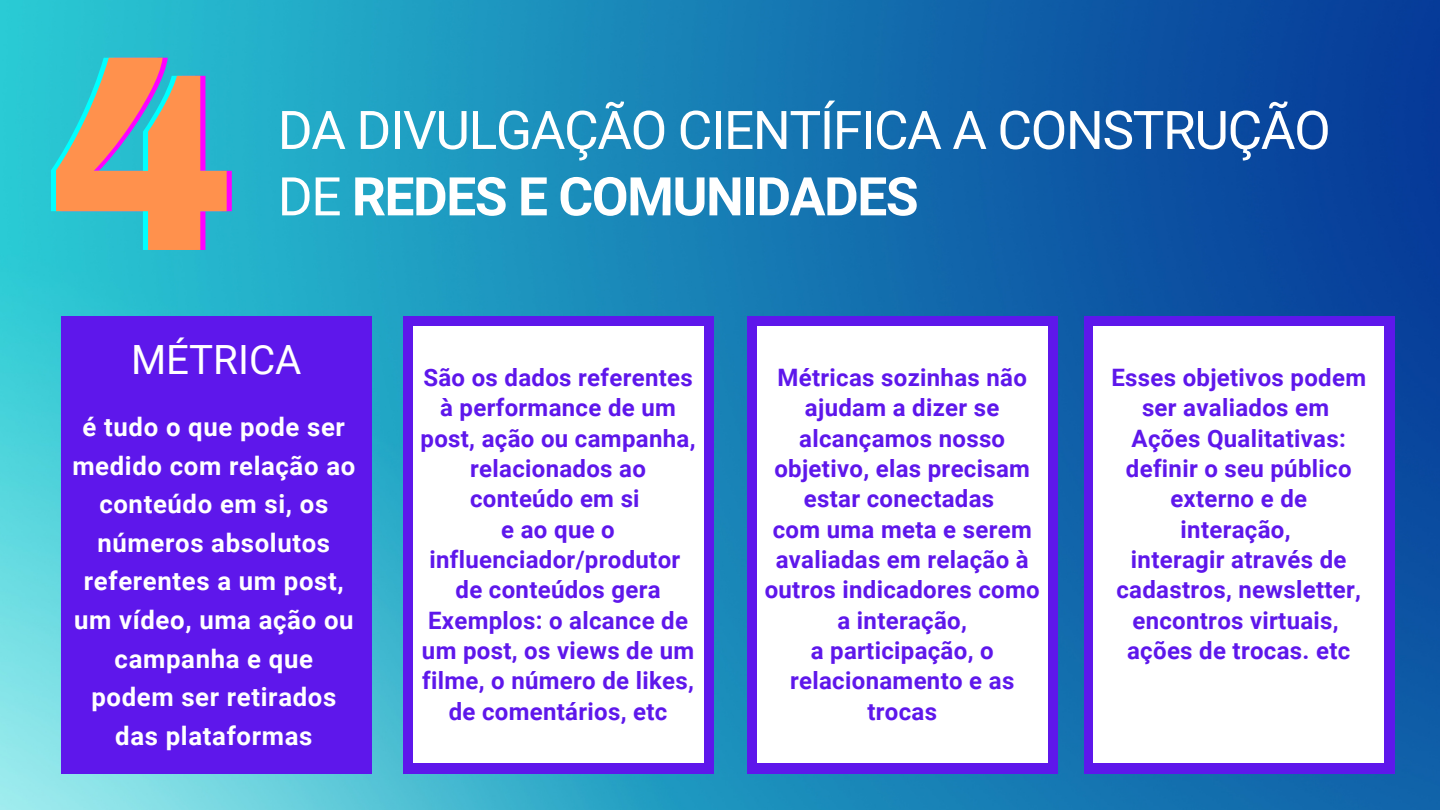
<style>
.page{position:relative;width:1440px;height:810px;background:#fff}
.page>*{position:absolute;margin:0;border:0;box-sizing:border-box;transform-origin:0 0}
.t1{font:900 274.7px "Archivo";color:#f0f}
.t2{font:53.3px "Roboto";letter-spacing:-.025em;color:#fff}
.t3{font:700 53.3px "Roboto";letter-spacing:-.025em;color:#fff}
.t4{font:40.3px "Roboto";color:#fff}
.t5{font:700 25.7px/38.6px "Roboto";letter-spacing:.025em;color:#fff;text-align:center}
.t6{font:700 24px/30.3px "Roboto";letter-spacing:.015em;color:#5e17eb;text-align:center}
.s1{font-weight:400}
</style>
<div class="page">
<img style="left:0;top:0;width:1440px;height:810px">
<div style="left:61px;top:317px;width:311px;height:457px;background:#5e17eb"></div>
<div style="left:403px;top:317px;width:311px;height:457px;background:#5e17eb"></div>
<div style="left:413px;top:327px;width:290px;height:436px;background:#fff"></div>
<div style="left:747px;top:317px;width:311px;height:457px;background:#5e17eb"></div>
<div style="left:757px;top:327px;width:291px;height:436px;background:#fff"></div>
<div style="left:1084px;top:317px;width:311px;height:457px;background:#5e17eb"></div>
<div style="left:1094px;top:327px;width:290px;height:436px;background:#fff"></div>
<h1 class="t1" style="left:55px;top:9px;width:185px">4</h1>
<h2 class="t2" style="left:278px;top:100px;width:1055px">DA DIVULGAÇÃO CIENTÍFICA A CONSTRUÇÃO</h2>
<h2 class="t3" style="left:278px;top:166px;width:642px"><span class="s1">DE</span> REDES E COMUNIDADES</h2>
<h3 class="t4" style="left:131px;top:337px;width:172px">MÉTRICA</h3>
<p class="t5" style="left:72px;top:408px;width:284px">é tudo o que pode ser medido com relação ao conteúdo em si, os números absolutos referentes a um post, um vídeo, uma ação ou campanha e que podem ser retirados das plataformas</p>
<p class="t6" style="left:421px;top:363px;width:276px">São os dados referentes à performance de um post, ação ou campanha, relacionados ao conteúdo em si<br>e ao que o influenciador/produtor de conteúdos gera<br>Exemplos: o alcance de um post, os views de um filme, o número de likes, de comentários, etc</p>
<p class="t6" style="left:765px;top:363px;width:277px">Métricas sozinhas não ajudam a dizer se alcançamos nosso objetivo, elas precisam estar conectadas<br>com uma meta e serem avaliadas em relação à outros indicadores como a interação,<br>a participação, o relacionamento e as trocas</p>
<p class="t6" style="left:1111px;top:363px;width:256px">Esses objetivos podem ser avaliados em<br>Ações Qualitativas: definir o seu público externo e de<br>interação,<br>interagir através de cadastros, newsletter, encontros virtuais, ações de trocas. etc</p>
</div>
